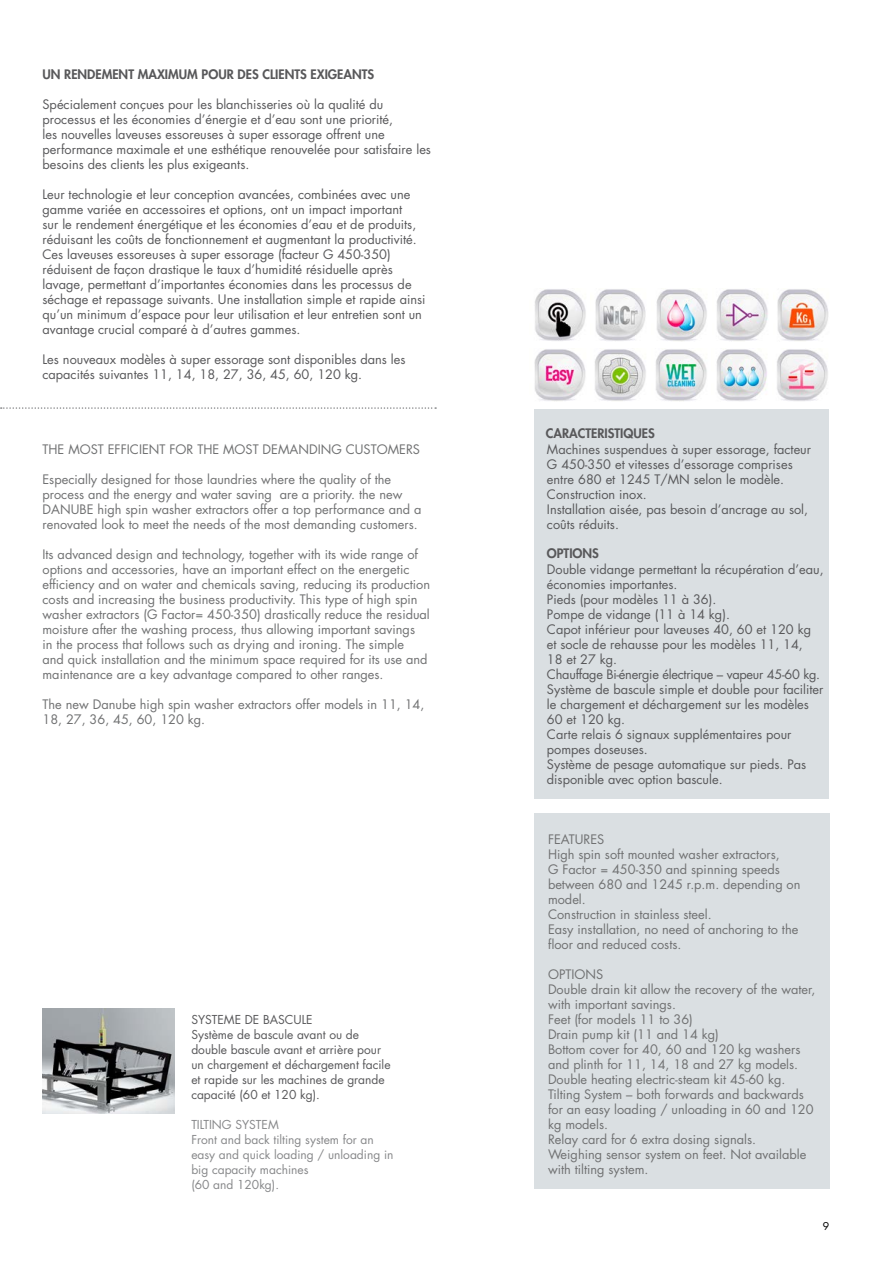
<style>
.page{position:relative;width:893px;height:1263px;background:#fff}
.page>*{position:absolute;margin:0;border:0;box-sizing:border-box;transform-origin:0 0}
.t1{font:12.75px/15px "Futura Std";color:#58585a}
.t2{font:12.75px/15px "Futura Std";color:#707172}
.t3{font:800 12.75px "Futura Std";color:#58585a}
.t4{font:12px/15px "Futura Std";color:#58585a}
.t5{font:12px/15px "Futura Std";color:#87888a}
.t6{font:10.5px "Futura Std";color:#000}
</style>
<div class="page">
<div style="left:534px;top:410px;width:295px;height:389px;background:#dadfe2"></div>
<div style="left:534px;top:814px;width:295px;height:375px;background:#dadfe2"></div>
<svg style="left:1px;top:407px;width:435px;height:2px"></svg>
<img style="left:534px;top:289px;width:52px;height:52px">
<img style="left:534px;top:349px;width:52px;height:52px">
<img style="left:595px;top:289px;width:51px;height:52px">
<img style="left:656px;top:289px;width:51px;height:52px">
<img style="left:595px;top:349px;width:51px;height:52px">
<img style="left:716px;top:289px;width:52px;height:52px">
<img style="left:777px;top:289px;width:52px;height:52px">
<img style="left:656px;top:349px;width:51px;height:52px">
<img style="left:716px;top:349px;width:51px;height:52px">
<img style="left:777px;top:349px;width:51px;height:52px">
<img style="left:43px;top:1009px;width:131px;height:105px">
<p class="t3" style="left:43px;top:66px;width:333px">UN RENDEMENT MAXIMUM POUR DES CLIENTS EXIGEANTS</p>
<p class="t1" style="left:43px;top:97px;width:390px">Spécialement conçues pour les blanchisseries où la qualité du processus et les économies d’énergie et d’eau sont une priorité,<br>les nouvelles laveuses essoreuses à super essorage offrent une performance maximale et une esthétique renouvelée pour satisfaire les besoins des clients les plus exigeants.</p>
<p class="t1" style="left:43px;top:187px;width:385px">Leur technologie et leur conception avancées, combinées avec une gamme variée en accessoires et options, ont un impact important<br>sur le rendement énergétique et les économies d’eau et de produits, réduisant les coûts de fonctionnement et augmentant la productivité.<br>Ces laveuses essoreuses à super essorage (facteur G 450-350) réduisent de façon drastique le taux d’humidité résiduelle après lavage, permettant d’importantes économies dans les processus de séchage et repassage suivants. Une installation simple et rapide ainsi qu’un minimum d’espace pour leur utilisation et leur entretien sont un avantage crucial comparé à d’autres gammes.</p>
<p class="t1" style="left:43px;top:352px;width:364px">Les nouveaux modèles à super essorage sont disponibles dans les capacités suivantes 11, 14, 18, 27, 36, 45, 60, 120 kg.</p>
<p class="t3" style="left:546px;top:426px;width:111px">CARACTERISTIQUES</p>
<p class="t2" style="left:43px;top:442px;width:36px">The most</p>
<p class="t2" style="left:108px;top:442px;width:8px">efficient</p>
<p class="t2" style="left:169px;top:442px;width:9px">for</p>
<p class="t2" style="left:197px;top:442px;width:8px">the</p>
<p class="t2" style="left:223px;top:442px;width:10px">most</p>
<p class="t2" style="left:263px;top:442px;width:10px">demanding</p>
<p class="t2" style="left:346px;top:442px;width:10px">customers</p>
<p class="t1" style="left:547px;top:442px;width:266px">Machines suspendues à super essorage, facteur G 450-350 et vitesses d’essorage comprises entre 680 et 1245 T/MN selon le modèle.<br>Construction inox.<br>Installation aisée, pas besoin d’ancrage au sol, coûts réduits.</p>
<p class="t1" style="left:547px;top:562px;width:278px">Double vidange permettant la récupération d’eau, économies importantes.<br>Pieds (pour modèles 11 à 36).<br>Pompe de vidange (11 à 14 kg).<br>Capot inférieur pour laveuses 40, 60 et 120 kg et socle de rehausse pour les modèles 11, 14,<br>18 et 27 kg.<br>Chauffage Bi-énergie électrique – vapeur 45-60 kg.<br>Système de bascule simple et double pour faciliter le chargement et déchargement sur les modèles 60 et 120 kg.<br>Carte relais 6 signaux supplémentaires pour pompes doseuses.<br>Système de pesage automatique sur pieds. Pas disponible avec option bascule.</p>
<p class="t2" style="left:43px;top:472px;width:380px">Especially designed for those laundries where the quality of the process and the energy and water saving are a priority. the new DANUBE high spin washer extractors offer a top performance and a renovated look to meet the needs of the most demanding customers.</p>
<p class="t2" style="left:43px;top:547px;width:389px">Its advanced design and technology, together with its wide range of options and accessories, have an important effect on the energetic efficiency and on water and chemicals saving, reducing its production costs and increasing the business productivity. This type of high spin washer extractors (G Factor= 450-350) drastically reduce the residual moisture after the washing process, thus allowing important savings<br>in the process that follows such as drying and ironing. The simple<br>and quick installation and the minimum space required for its use and maintenance are a key advantage compared to other ranges.</p>
<p class="t2" style="left:43px;top:697px;width:383px">The new Danube high spin washer extractors offer models in 11, 14,<br>18, 27, 36, 45, 60, 120 kg.</p>
<p class="t3" style="left:547px;top:546px;width:54px">OPTIONS</p>
<p class="t4" style="left:191px;top:1012px;width:201px">SYSTEME DE BASCULE<br>Système de bascule avant ou de double bascule avant et arrière pour un chargement et déchargement facile et rapide sur les machines de grande capacité (60 et 120 kg).</p>
<p class="t5" style="left:191px;top:1117px;width:204px">TILTING SYSTEM<br>Front and back tilting system for an easy and quick loading / unloading in big capacity machines<br>(60 and 120kg).</p>
<p class="t2" style="left:548px;top:831px;width:58px">FEATURES</p>
<p class="t2" style="left:548px;top:846px;width:254px">High spin soft mounted washer extractors,<br>G Factor = 450-350 and spinning speeds between 680 and 1245 r.p.m. depending on model.<br>Construction in stainless steel.<br>Easy installation, no need of anchoring to the floor and reduced costs.</p>
<p class="t2" style="left:548px;top:981px;width:269px">Double drain kit allow the recovery of the water, with important savings.<br>Feet (for models 11 to 36)<br>Drain pump kit (11 and 14 kg)<br>Bottom cover for 40, 60 and 120 kg washers and plinth for 11, 14, 18 and 27 kg models.<br>Double heating electric-steam kit 45-60 kg.<br>Tilting System – both forwards and backwards for an easy loading / unloading in 60 and 120 kg models.<br>Relay card for 6 extra dosing signals.<br>Weighing sensor system on feet. Not available with tilting system.</p>
<p class="t2" style="left:548px;top:966px;width:57px">OPTIONS</p>
<p class="t6" style="left:823px;top:1219px;width:8px">9</p>
</div>
